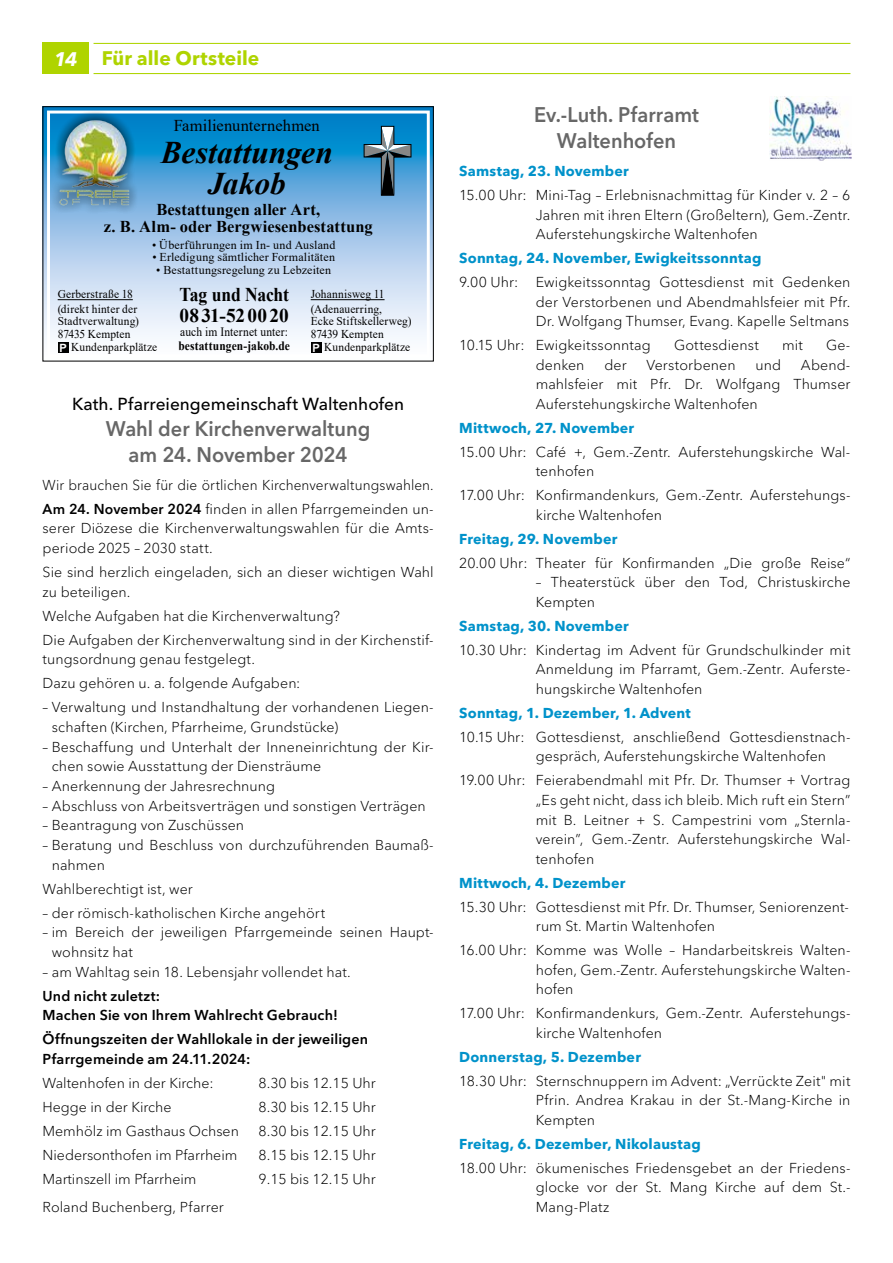
<style>
.page{position:relative;width:893px;height:1263px;background:#fff}
.page>*{position:absolute;margin:0;border:0;box-sizing:border-box;transform-origin:0 0}
.t1{font:italic 700 31.5px/31.5px "Times New Roman";letter-spacing:.005em;color:#000;text-align:center}
.t2{font:600 21px/25.7px "Avenir Next LT Pro";color:#676767;text-align:center;scale:.95 1}
.t3{font:700 19.5px/21px "Times New Roman";letter-spacing:-.005em;color:#000;scale:.9 1}
.t4{font:700 19.5px "Avenir Next LT Pro";color:#afd400}
.t5{font:500 17.25px "Avenir Next LT Pro";color:#000}
.t6{font:700 16.5px/16.5px "Times New Roman";letter-spacing:.005em;color:#000;text-align:center}
.t7{font:16.5px "Times New Roman";letter-spacing:.01em;color:#000}
.t8{font:300 14.25px/19.6px "Avenir Next LT Pro";letter-spacing:.005em;color:#000}
.t9{font:700 14.25px "Avenir Next LT Pro";letter-spacing:.015em;color:#0092ca}
.t10{font:600 14.25px/19.6px "Avenir Next LT Pro";letter-spacing:.01em;color:#000}
.t11{font:300 14.25px/24px "Avenir Next LT Pro";letter-spacing:.005em;color:#000;scale:.96 1}
.t12{font:700 12.75px "Times New Roman";letter-spacing:.01em;color:#000;scale:.9 1}
.t13{font:12.75px "Times New Roman";letter-spacing:.02em;color:#000;scale:.9 1}
.t14{font:12px/12.8px "Times New Roman";letter-spacing:.015em;color:#000;scale:.95 1}
.t15{font:12px "Times New Roman";letter-spacing:.015em;color:#000}
.s1{font-style:italic;color:#fff}
.s2{font-family:"Abadi MT Pro";font-weight:700;color:#fff}
.s3{font-weight:600}
</style>
<div class="page">
<hr style="left:94px;top:73px;width:756px;height:1px;background:#afd400">
<hr style="left:94px;top:43px;width:756px;height:1px;background:#afd400">
<div style="left:43px;top:43px;width:46px;height:31px;background:#afd400"></div>
<img style="left:769px;top:96px;width:82px;height:64px">
<svg style="left:45px;top:108px;width:387px;height:245px;background:#98c6e8"></svg>
<div style="left:47px;top:111px;width:383px;height:246px;border:3px solid #fff"></div>
<div style="left:43px;top:106px;width:391px;height:255px;border:1px solid #000"></div>
<hr style="left:58px;top:299px;width:75px;height:1px;background:#000">
<div style="left:58px;top:342px;width:10px;height:11px;background:#000"></div>
<hr style="left:311px;top:299px;width:74px;height:1px;background:#000">
<div style="left:311px;top:342px;width:10px;height:11px;background:#000"></div>
<svg style="left:364px;top:126px;width:47px;height:69px;background:#4782a5"></svg>
<div style="left:51px;top:111px;width:87px;height:103px;background:#000;opacity:.75"></div>
<img style="left:54px;top:116px;width:78px;height:91px">
<h3 class="t4" style="left:54px;top:46px;width:207px"><span class="s1">14</span> Für alle Ortsteile</h3>
<p class="t7" style="left:174px;top:114px;width:148px">Familienunternehmen</p>
<h1 class="t1" style="left:161px;top:136px;width:174px">Bestattungen<br>Jakob</h1>
<p class="t6" style="left:104px;top:201px;width:270px">Bestattungen aller Art,<br>z. B. Alm- oder Bergwiesenbestattung</p>
<p class="t15" style="left:152px;top:236px;width:185px">• Überführungen im In- und Ausland</p>
<p class="t15" style="left:152px;top:249px;width:184px">• Erledigung sämtlicher Formalitäten</p>
<p class="t15" style="left:156px;top:262px;width:176px">• Bestattungsregelung zu Lebzeiten</p>
<h3 class="t3" style="left:179px;top:284px;width:123px">Tag und Nacht<br>0831-520020</h3>
<p class="t13" style="left:180px;top:323px;width:121px">auch im Internet unter:</p>
<p class="t12" style="left:178px;top:337px;width:126px">bestattungen-jakob.de</p>
<p class="t14" style="left:58px;top:286px;width:85px;line-height:14.9px">Gerberstraße 18 (direkt hinter der</p>
<p class="t14" style="left:58px;top:315px;width:106px">Stadtverwaltung)<br>87435 Kempten<br><span class="s2">P</span> Kundenparkplätze</p>
<p class="t14" style="left:311px;top:286px;width:79px;line-height:14.9px">Johannisweg 11 (Adenauerring,</p>
<p class="t14" style="left:311px;top:315px;width:108px">Ecke Stiftskellerweg)<br>87439 Kempten<br><span class="s2">P</span> Kundenparkplätze</p>
<p class="t5" style="left:72px;top:394px;width:334px">Kath. Pfarreiengemeinschaft Waltenhofen</p>
<h2 class="t2" style="left:106px;top:416px;width:280px">Wahl der Kirchenverwaltung am 24. November 2024</h2>
<p class="t11" style="left:43px;top:473px;width:409px">Wir brauchen Sie für die örtlichen Kirchenverwaltungswahlen.<br><span class="s3">Am 24. November 2024</span> finden in allen Pfarrgemeinden un-</p>
<p class="t8" style="left:43px;top:519px;width:393px">serer Diözese die Kirchenverwaltungswahlen für die Amts&shy;periode 2025 – 2030 statt.</p>
<p class="t8" style="left:43px;top:562px;width:393px">Sie sind herzlich eingeladen, sich an dieser wichtigen Wahl zu beteiligen.</p>
<p class="t8" style="left:43px;top:604px;width:393px;line-height:24px">Welche Aufgaben hat die Kirchenverwaltung?<br>Die Aufgaben der Kirchenverwaltung sind in der Kirchenstif-</p>
<p class="t8" style="left:43px;top:647px;width:259px;line-height:24px">tungsordnung genau festgelegt.<br>Dazu gehören u. a. folgende Aufgaben:</p>
<p class="t8" style="left:52px;top:697px;width:383px;text-indent:-9px">– Verwaltung und Instandhaltung der vorhandenen Liegen&shy;schaften (Kirchen, Pfarrheime, Grundstücke)</p>
<p class="t8" style="left:52px;top:737px;width:383px;text-indent:-9px">– Beschaffung und Unterhalt der Inneneinrichtung der Kir&shy;chen sowie Ausstattung der Diensträume</p>
<p class="t8" style="left:43px;top:776px;width:234px">– Anerkennung der Jahresrechnung</p>
<p class="t8" style="left:43px;top:796px;width:385px">– Abschluss von Arbeitsverträgen und sonstigen Verträgen</p>
<p class="t8" style="left:43px;top:816px;width:203px">– Beantragung von Zuschüssen</p>
<p class="t8" style="left:52px;top:835px;width:383px;text-indent:-9px">– Beratung und Beschluss von durchzuführenden Baumaß&shy;nahmen</p>
<p class="t8" style="left:43px;top:879px;width:152px">Wahlberechtigt ist, wer</p>
<p class="t8" style="left:43px;top:903px;width:284px">– der römisch-katholischen Kirche angehört</p>
<p class="t8" style="left:52px;top:923px;width:383px;text-indent:-9px">– im Bereich der jeweiligen Pfarrgemeinde seinen Haupt&shy;wohnsitz hat</p>
<p class="t8" style="left:43px;top:962px;width:310px">– am Wahltag sein 18. Lebensjahr vollendet hat.</p>
<p class="t10" style="left:43px;top:986px;width:297px">Und nicht zuletzt:<br>Machen Sie von Ihrem Wahlrecht Gebrauch!</p>
<p class="t10" style="left:43px;top:1029px;width:327px">Öffnungszeiten der Wahllokale in der jeweiligen<br>Pfarrgemeinde am 24.11.2024:</p>
<p class="t8" style="left:43px;top:1073px;width:173px">Waltenhofen in der Kirche:</p>
<p class="t8" style="left:259px;top:1073px;width:119px">8.30 bis 12.15 Uhr</p>
<p class="t8" style="left:43px;top:1097px;width:131px">Hegge in der Kirche</p>
<p class="t8" style="left:259px;top:1097px;width:119px">8.30 bis 12.15 Uhr</p>
<p class="t8" style="left:43px;top:1121px;width:198px">Memhölz im Gasthaus Ochsen</p>
<p class="t8" style="left:259px;top:1121px;width:119px">8.30 bis 12.15 Uhr</p>
<p class="t8" style="left:43px;top:1145px;width:196px">Niedersonthofen im Pfarrheim</p>
<p class="t8" style="left:259px;top:1145px;width:119px">8.15 bis 12.15 Uhr</p>
<p class="t8" style="left:43px;top:1169px;width:156px">Martinszell im Pfarrheim</p>
<p class="t8" style="left:259px;top:1169px;width:119px">9.15 bis 12.15 Uhr</p>
<p class="t8" style="left:43px;top:1197px;width:183px">Roland Buchenberg, Pfarrer</p>
<h2 class="t2" style="left:534px;top:102px;width:175px">Ev.-Luth. Pfarramt<br>Waltenhofen</h2>
<p class="t9" style="left:459px;top:162px;width:171px">Samstag, 23. November</p>
<p class="t8" style="left:536px;top:185px;width:316px;text-align:justify;text-indent:-76px">15.00 Uhr: Mini-Tag – Erlebnisnachmittag für Kinder v. 2 – 6<br>Jahren mit ihren Eltern (Großeltern), Gem.-Zentr.<br>Auferstehungskirche Waltenhofen</p>
<p class="t9" style="left:459px;top:249px;width:304px">Sonntag, 24. November, Ewigkeitssonntag</p>
<p class="t8" style="left:536px;top:272px;width:316px;text-align:justify;text-indent:-76px">9.00 Uhr: Ewigkeitssonntag Gottesdienst mit Gedenken der Verstorbenen und Abendmahlsfeier mit Pfr.<br>Dr. Wolfgang Thumser, Evang. Kapelle Seltmans</p>
<p class="t8" style="left:459px;top:335px;width:193px">10.15 Uhr: Ewigkeitssonntag</p>
<p class="t8" style="left:674px;top:335px;width:86px">Gottesdienst</p>
<p class="t8" style="left:782px;top:335px;width:22px">mit</p>
<p class="t8" style="left:826px;top:335px;width:26px">Ge-</p>
<p class="t8" style="left:536px;top:355px;width:50px">denken</p>
<p class="t8" style="left:604px;top:355px;width:24px">der</p>
<p class="t8" style="left:646px;top:355px;width:91px">Verstorbenen</p>
<p class="t8" style="left:755px;top:355px;width:27px">und</p>
<p class="t8" style="left:536px;top:355px;width:316px;text-align:justify;text-indent:265px">Abend&shy;mahlsfeier mit Pfr. Dr. Wolfgang Thumser Auferstehungskirche Waltenhofen</p>
<p class="t9" style="left:459px;top:419px;width:177px">Mittwoch, 27. November</p>
<p class="t8" style="left:536px;top:442px;width:316px;text-indent:-76px">15.00 Uhr: Café +, Gem.-Zentr. Auferstehungskirche Wal&shy;tenhofen</p>
<p class="t8" style="left:536px;top:485px;width:316px;text-indent:-77px">17.00 Uhr: Konfirmandenkurs, Gem.-Zentr. Auferstehungs&shy;kirche Waltenhofen</p>
<p class="t9" style="left:459px;top:530px;width:160px">Freitag, 29. November</p>
<p class="t8" style="left:459px;top:553px;width:393px">20.00 Uhr: Theater für Konfirmanden „Die große Reise“</p>
<p class="t8" style="left:536px;top:573px;width:316px">– Theaterstück über den Tod, Christuskirche<br>Kempten</p>
<p class="t9" style="left:459px;top:617px;width:171px">Samstag, 30. November</p>
<p class="t8" style="left:536px;top:640px;width:316px;text-align:justify;text-indent:-76px">10.30 Uhr: Kindertag im Advent für Grundschulkinder mit Anmeldung im Pfarramt, Gem.-Zentr. Auferste&shy;hungskirche Waltenhofen</p>
<p class="t9" style="left:459px;top:704px;width:233px">Sonntag, 1. Dezember, 1. Advent</p>
<p class="t8" style="left:536px;top:727px;width:316px;text-indent:-76px">10.15 Uhr: Gottesdienst, anschließend Gottesdienstnach&shy;gespräch, Auferstehungskirche Waltenhofen</p>
<p class="t8" style="left:536px;top:770px;width:316px;text-align:justify;text-indent:-76px">19.00 Uhr: Feierabendmahl mit Pfr. Dr. Thumser + Vortrag „Es geht nicht, dass ich bleib. Mich ruft ein Stern” mit B. Leitner + S. Campestrini vom „Sternla&shy;verein”, Gem.-Zentr. Auferstehungskirche Wal&shy;tenhofen</p>
<p class="t9" style="left:459px;top:874px;width:168px">Mittwoch, 4. Dezember</p>
<p class="t8" style="left:536px;top:897px;width:315px;text-indent:-76px">15.30 Uhr: Gottesdienst mit Pfr. Dr. Thumser, Seniorenzent&shy;rum St. Martin Waltenhofen</p>
<p class="t8" style="left:536px;top:940px;width:316px;text-align:justify;text-indent:-76px">16.00 Uhr: Komme was Wolle – Handarbeitskreis Walten&shy;hofen, Gem.-Zentr. Auferstehungskirche Walten&shy;hofen</p>
<p class="t8" style="left:536px;top:1003px;width:316px;text-indent:-77px">17.00 Uhr: Konfirmandenkurs, Gem.-Zentr. Auferstehungs&shy;kirche Waltenhofen</p>
<p class="t9" style="left:459px;top:1048px;width:183px">Donnerstag, 5. Dezember</p>
<p class="t8" style="left:536px;top:1071px;width:316px;text-align:justify;text-indent:-76px">18.30 Uhr: Sternschnuppern im Advent: „Verrückte Zeit" mit Pfrin. Andrea Krakau in der St.-Mang-Kirche in Kempten</p>
<p class="t9" style="left:459px;top:1135px;width:243px">Freitag, 6. Dezember, Nikolaustag</p>
<p class="t8" style="left:536px;top:1158px;width:316px;text-align:justify;text-indent:-77px">18.00 Uhr: ökumenisches Friedensgebet an der Friedens&shy;glocke vor der St. Mang Kirche auf dem St.- Mang-Platz</p>
</div>
